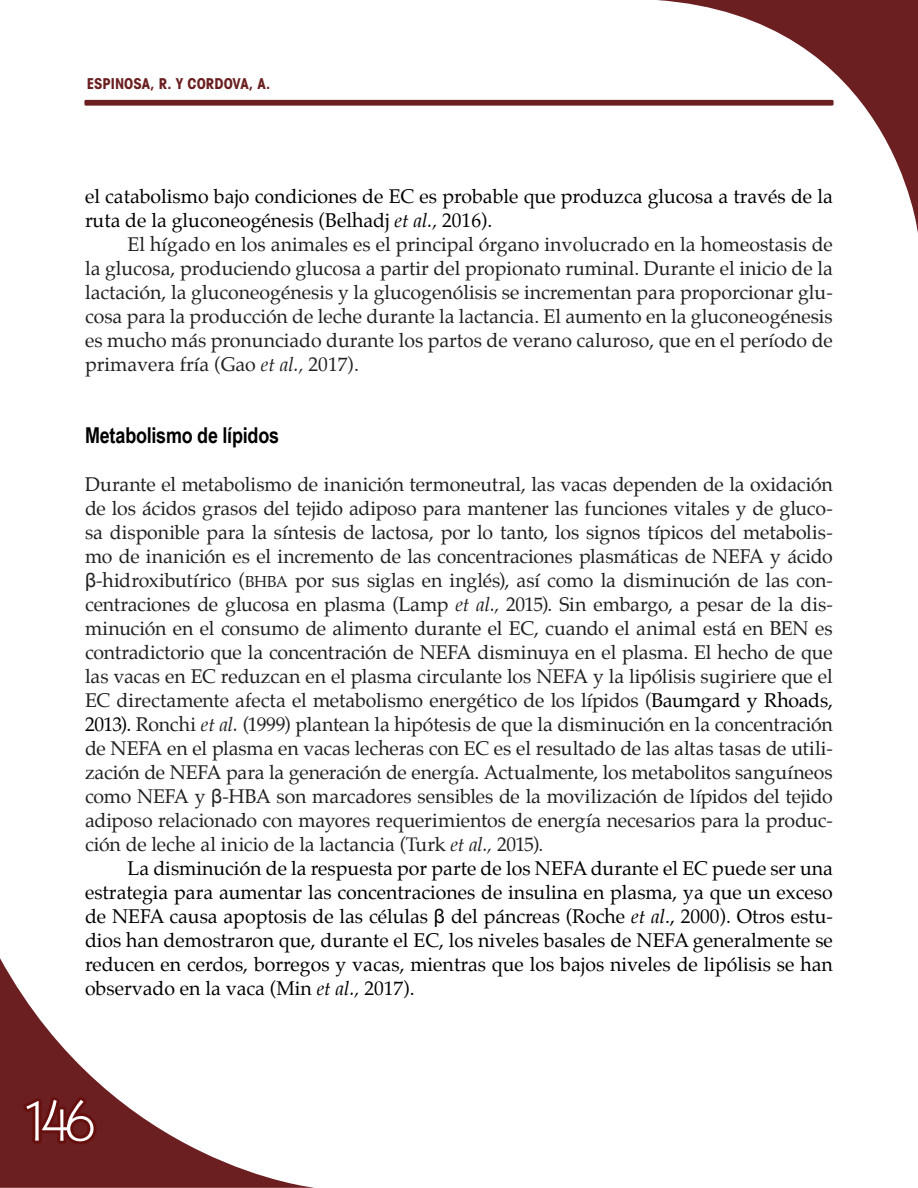
<style>
.page{position:relative;width:918px;height:1188px;background:#fff}
.page>*{position:absolute;margin:0;border:0;box-sizing:border-box;transform-origin:0 0}
.t1{font:60px "Martin Got URWT Ligh";color:#fff}
.t2{font:700 21.9px "Arial Narrow";letter-spacing:-.01em;color:#000}
.t3{font:19.5px/24px "Palatino";color:#212121;text-align:justify}
.t4{font:19.5px/24px "Palatino";color:#000}
.t5{font:700 condensed 15px "Avant Garde";color:#6b1f20}
.s1{font-style:italic}
.s2{font-family:"Arial"}
.s3{font-family:"Palatino Roman SC800";font-size:15.6px}
.s4{color:#000}
</style>
<div class="page">
<svg style="left:0;top:958px;width:315px;height:230px"></svg>
<div style="left:84px;top:100px;width:750px;height:6px;background:#6b1f20;border-radius:2px"></div>
<svg style="left:18px;top:1091px;width:83px;height:57px;background:#681818"></svg>
<svg style="left:656px;top:0;width:261px;height:227px"></svg>
<svg style="left:917px;top:0;width:1px;height:233px"></svg>
<p class="t5" style="left:87px;top:74px;width:185px">ESPINOSA, R. Y CORDOVA, A.</p>
<p class="t4" style="left:85px;top:184px;width:749px">el catabolismo bajo condiciones de EC es probable que produzca glucosa a través de la ruta de la gluconeogénesis (Belhadj <span class="s1">et al.,</span> 2016).</p>
<p class="t3" style="left:85px;top:232px;width:749px;text-indent:43px">El hígado en los animales es el principal órgano involucrado en la homeostasis de la glucosa, produciendo glucosa a partir del propionato ruminal. Durante el inicio de la lactación, la gluconeogénesis y la glucogenólisis se incrementan para proporcionar glu&shy;cosa para la producción de leche durante la lactancia. El aumento en la gluconeogénesis es mucho más pronunciado durante los partos de verano caluroso, que en el período de primavera fría (Gao <span class="s1">et al.,</span> 2017).</p>
<p class="t2" style="left:85px;top:418px;width:196px">Metabolismo de lípidos</p>
<p class="t3" style="left:85px;top:472px;width:749px">Durante el metabolismo de inanición termoneutral, las vacas dependen de la oxidación de los ácidos grasos del tejido adiposo para mantener las funciones vitales y de gluco&shy;sa disponible para la síntesis de lactosa, por lo tanto, los signos típicos del metabolis&shy;mo de inanición es el incremento de las concentraciones plasmáticas de NEFA y ácido <span class="s2">β</span>-hidroxibutírico (<span class="s3">bhba</span> por sus siglas en inglés), así como la disminución de las con&shy;centraciones de glucosa en plasma (Lamp <span class="s1">et al.,</span> 2015). Sin embargo, a pesar de la dis&shy;minución en el consumo de alimento durante el EC, cuando el animal está en BEN es contradictorio que la concentración de NEFA disminuya en el plasma. El hecho de que las vacas en EC reduzcan en el plasma circulante los NEFA y la lipólisis sugiriere que el EC directamente afecta el metabolismo energético de los lípidos (<span class="s4">Baumgard y Rhoads, 2013).</span> Ronchi <span class="s1">et al.</span> (1999) plantean la hipótesis de que la disminución en la concentración de NEFA en el plasma en vacas lecheras con EC es el resultado de las altas tasas de utili&shy;zación de NEFA para la generación de energía. Actualmente, los metabolitos sanguíneos como NEFA y <span class="s2">β</span>-HBA son marcadores sensibles de la movilización de lípidos del tejido adiposo relacionado con mayores requerimientos de energía necesarios para la produc&shy;ción de leche al inicio de la lactancia (Turk <span class="s1">et al.,</span> 2015).</p>
<p class="t4" style="left:85px;top:856px;width:749px;text-align:justify;text-indent:43px">La disminución de la respuesta por parte de los NEFA durante el EC puede ser una estrategia para aumentar las concentraciones de insulina en plasma, ya que un exceso de NEFA causa apoptosis de las células <span class="s2">β</span> del páncreas (Roche <span class="s1">et al</span>., 2000). Otros estu&shy;dios han demostraron que, durante el EC, los niveles basales de NEFA generalmente se reducen en cerdos, borregos y vacas, mientras que los bajos niveles de lipólisis se han observado en la vaca (Min <span class="s1">et al.,</span> 2017).</p>
<h1 class="t1" style="left:21px;top:1085px;width:76px">146</h1>
</div>
